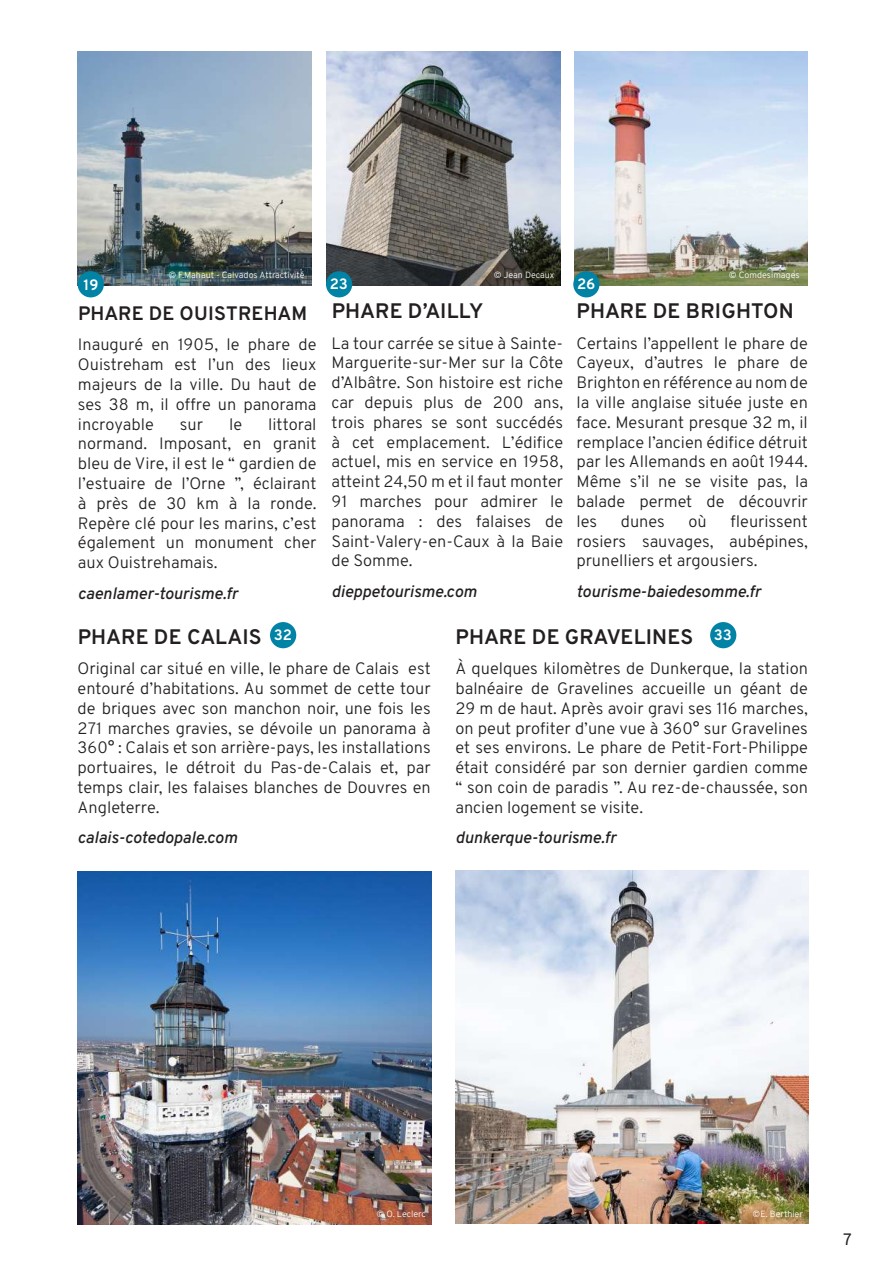
<style>
.page{position:relative;width:893px;height:1263px;background:#fff}
.page>*{position:absolute;margin:0;border:0;box-sizing:border-box;transform-origin:0 0}
.t1{font:700 21px "Overpass";letter-spacing:.01em;color:#231f20}
.t2{font:700 19.5px "Overpass";letter-spacing:.01em;color:#231f20}
.t3{font:300 16.5px/19.8px "Overpass";color:#231f20;text-align:justify}
.t4{font:italic 600 16.5px "Overpass";color:#231f20}
.t5{font:16.5px "Overpass";color:#231f20}
.t6{font:700 15px "Overpass";color:#fff}
.t7{font:300 9px "Overpass";color:#fff}
</style>
<div class="page">
<img style="left:574px;top:52px;width:234px;height:233px">
<img style="left:78px;top:52px;width:234px;height:233px">
<img style="left:327px;top:52px;width:234px;height:233px">
<img style="left:78px;top:871px;width:353px;height:354px">
<img style="left:456px;top:871px;width:352px;height:352px">
<div style="left:78px;top:271px;width:26px;height:26px;background:#0083a5;border-radius:50%"></div>
<div style="left:573px;top:271px;width:26px;height:26px;background:#0083a5;border-radius:50%"></div>
<div style="left:326px;top:271px;width:26px;height:26px;background:#0083a5;border-radius:50%"></div>
<div style="left:270px;top:622px;width:26px;height:26px;background:#0083a5;border-radius:50%"></div>
<div style="left:710px;top:622px;width:26px;height:26px;background:#0083a5;border-radius:50%"></div>
<p class="t7" style="left:168px;top:268px;width:138px">© F.Mahaut - Calvados Attractivité</p>
<p class="t7" style="left:494px;top:268px;width:62px">© Jean Decaux</p>
<p class="t6" style="left:83px;top:274px;width:17px">19</p>
<p class="t6" style="left:330px;top:273px;width:20px">23</p>
<p class="t6" style="left:577px;top:273px;width:20px">26</p>
<p class="t7" style="left:729px;top:268px;width:72px">© Comdesimages</p>
<p class="t2" style="left:78px;top:299px;width:231px">PHARE DE OUISTREHAM</p>
<p class="t3" style="left:78px;top:335px;width:240px">Inauguré en 1905, le phare de Ouistreham est l’un des lieux majeurs de la ville. Du haut de ses 38 m, il offre un panorama incroyable</p>
<p class="t3" style="left:78px;top:414px;width:240px;text-indent:190px">littoral normand. Imposant, en granit bleu de Vire, il est le “ gardien de l’estuaire de l’Orne ”, éclairant à près de 30 km à la ronde.<br>Repère clé pour les marins, c’est également un monument cher aux Ouistrehamais.</p>
<p class="t4" style="left:78px;top:581px;width:161px">caenlamer-tourisme.fr</p>
<p class="t3" style="left:180px;top:414px;width:25px">sur</p>
<p class="t3" style="left:229px;top:414px;width:15px">le</p>
<p class="t1" style="left:332px;top:296px;width:153px">PHARE D’AILLY</p>
<p class="t3" style="left:332px;top:333px;width:233px">La tour carrée se situe à Sainte-Marguerite-sur-Mer sur la Côte d’Albâtre. Son histoire est riche car depuis plus de 200 ans, trois phares se sont succédés à cet emplacement. L’édifice actuel, mis en service en 1958, atteint 24,50 m et il faut monter 91 marches pour admirer le panorama : des falaises de Saint-Valery-en-Caux à la Baie de Somme.</p>
<p class="t4" style="left:332px;top:579px;width:147px">dieppetourisme.com</p>
<p class="t1" style="left:577px;top:296px;width:219px">PHARE DE BRIGHTON</p>
<p class="t3" style="left:576px;top:333px;width:233px">Certains l’appellent le phare de Cayeux, d’autres le phare de Brighton en référence au nom de la ville anglaise située juste en face. Mesurant presque 32 m, il remplace l’ancien édifice détruit par les Allemands en août 1944.<br>Même s’il ne se visite pas, la balade permet de découvrir les</p>
<p class="t3" style="left:621px;top:511px;width:46px">dunes</p>
<p class="t3" style="left:689px;top:511px;width:20px">où</p>
<p class="t3" style="left:576px;top:511px;width:233px;text-indent:154px">fleurissent rosiers sauvages, aubépines, prunelliers et argousiers.</p>
<p class="t4" style="left:576px;top:579px;width:186px">tourisme-baiedesomme.fr</p>
<p class="t1" style="left:78px;top:621px;width:185px">PHARE DE CALAIS</p>
<p class="t3" style="left:78px;top:659px;width:355px">Original car situé en ville, le phare de Calais est entouré d’habitations. Au sommet de cette tour de briques avec son manchon noir, une fois les 271 marches gravies, se dévoile un panorama à 360° : Calais et son arrière-pays, les installations portuaires, le détroit du Pas-de-Calais et, par temps clair, les falaises blanches de Douvres en Angleterre.</p>
<p class="t4" style="left:78px;top:826px;width:161px">calais-cotedopale.com</p>
<p class="t1" style="left:456px;top:621px;width:239px">PHARE DE GRAVELINES</p>
<p class="t3" style="left:455px;top:659px;width:354px">À quelques kilomètres de Dunkerque, la station balnéaire de Gravelines accueille un géant de 29 m de haut. Après avoir gravi ses 116 marches, on peut profiter d’une vue à 360° sur Gravelines et ses environs. Le phare de Petit-Fort-Philippe était considéré par son dernier gardien comme “ son coin de paradis ”. Au rez-de-chaussée, son ancien logement se visite.</p>
<p class="t4" style="left:455px;top:826px;width:162px">dunkerque-tourisme.fr</p>
<p class="t6" style="left:274px;top:624px;width:20px">32</p>
<p class="t6" style="left:714px;top:624px;width:20px">33</p>
<p class="t7" style="left:376px;top:1207px;width:51px">© O. Leclerc</p>
<p class="t7" style="left:752px;top:1207px;width:52px">©E. Berthier</p>
<p class="t5" style="left:843px;top:1227px;width:10px">7</p>
</div>
